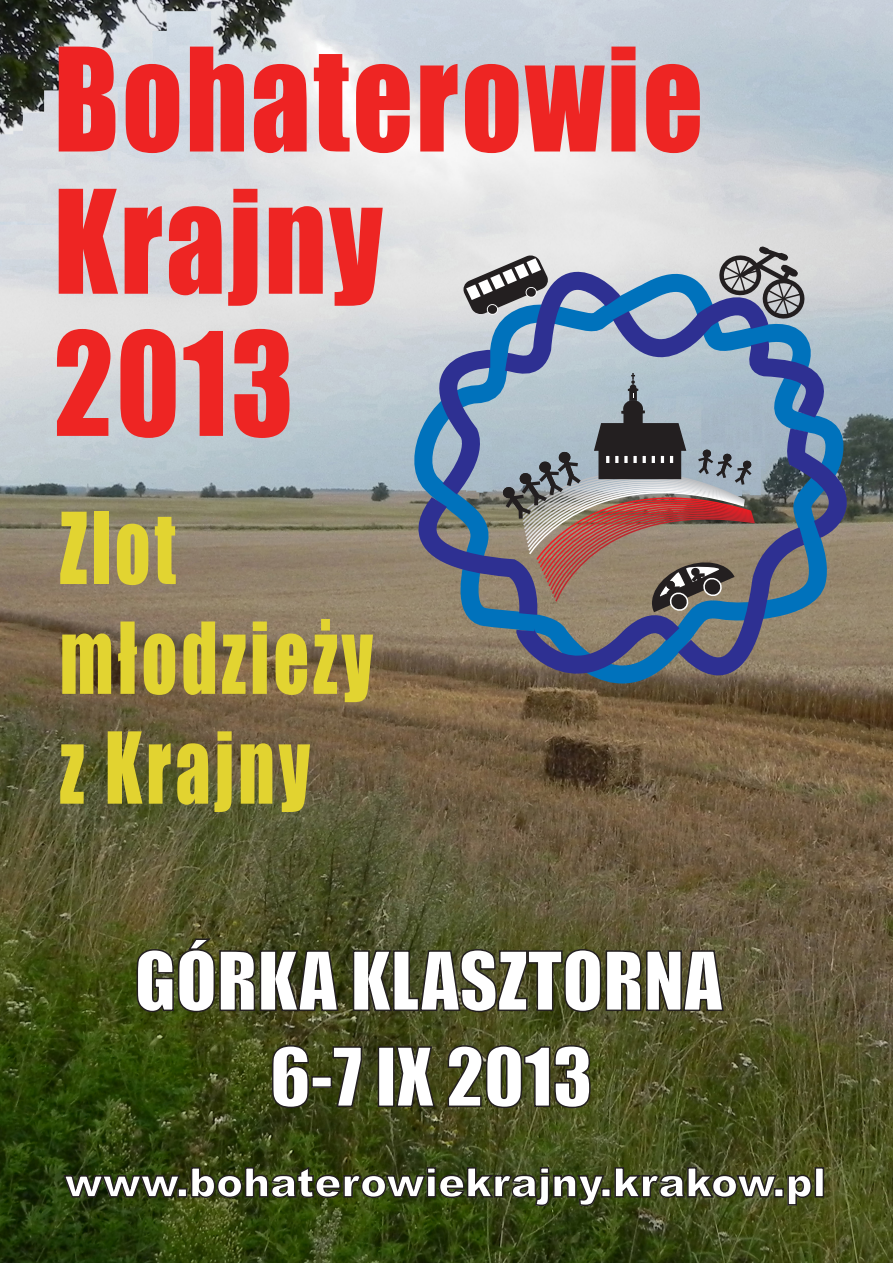
<style>
.page{position:relative;width:893px;height:1263px;background:#fff}
.page>*{position:absolute;margin:0;border:0;box-sizing:border-box;transform-origin:0 0}
.t1{font:132.75px/142.2px "Impact";letter-spacing:.025em;color:#ee2523;scale:.89 1}
.t2{font:91.5px/109.8px "Impact";letter-spacing:.06em;color:#e2d431;scale:.76 1}
.t3{font:91.5px "Impact";letter-spacing:.06em;color:#e2d330;scale:.76 1}
.t4{font:75px/96px "Impact";color:#fff;text-align:center}
.t5{font:900 40.5px "Arial";color:#fff}
.s1{color:#ee2323}
</style>
<div class="page">
<img style="left:0;top:0;width:893px;height:1263px">
<svg style="left:136px;top:937px;width:203px;height:76px;background:#40451c"></svg>
<svg style="left:352px;top:948px;width:373px;height:65px;background:#484926"></svg>
<svg style="left:271px;top:1044px;width:39px;height:65px;background:#373d15"></svg>
<div style="left:311px;top:1076px;width:21px;height:12px;border:2px solid #231f20"></div>
<svg style="left:332px;top:1045px;width:31px;height:63px;background:#393d17"></svg>
<div style="left:378px;top:1046px;width:17px;height:61px;border:2px solid #231f20"></div>
<svg style="left:395px;top:1045px;width:41px;height:63px;background:#3f421e"></svg>
<svg style="left:447px;top:1044px;width:144px;height:65px;background:#464a22"></svg>
<svg style="left:62px;top:1174px;width:119px;height:25px;background:#273410"></svg>
<div style="left:177px;top:1188px;width:10px;height:9px;border:2px solid #231f20"></div>
<svg style="left:190px;top:1165px;width:415px;height:42px;background:#333f14"></svg>
<div style="left:601px;top:1188px;width:10px;height:9px;border:2px solid #231f20"></div>
<svg style="left:614px;top:1166px;width:164px;height:33px;background:#3f441f"></svg>
<div style="left:774px;top:1188px;width:10px;height:9px;border:2px solid #231f20"></div>
<svg style="left:787px;top:1174px;width:26px;height:32px"></svg>
<div style="left:815px;top:1167px;width:9px;height:30px;border:2px solid #231f20"></div>
<svg style="left:387px;top:237px;width:481px;height:477px;background:#828995"></svg>
<h1 class="t1" style="left:54px;top:25px;width:731px"><span class="s1">Boha</span>terowie<br>Krajny<br>2013</h1>
<h2 class="t2" style="left:60px;top:491px;width:413px">Zlot młodzieży</h2>
<h2 class="t3" style="left:60px;top:697px;width:331px">z Krajny</h2>
<h3 class="t4" style="left:135px;top:931px;width:589px">GÓRKA KLASZTORNA<br>6-7 IX 2013</h3>
<p class="t5" style="left:64px;top:1153px;width:763px">www.bohaterowiekrajny.krakow.pl</p>
</div>
